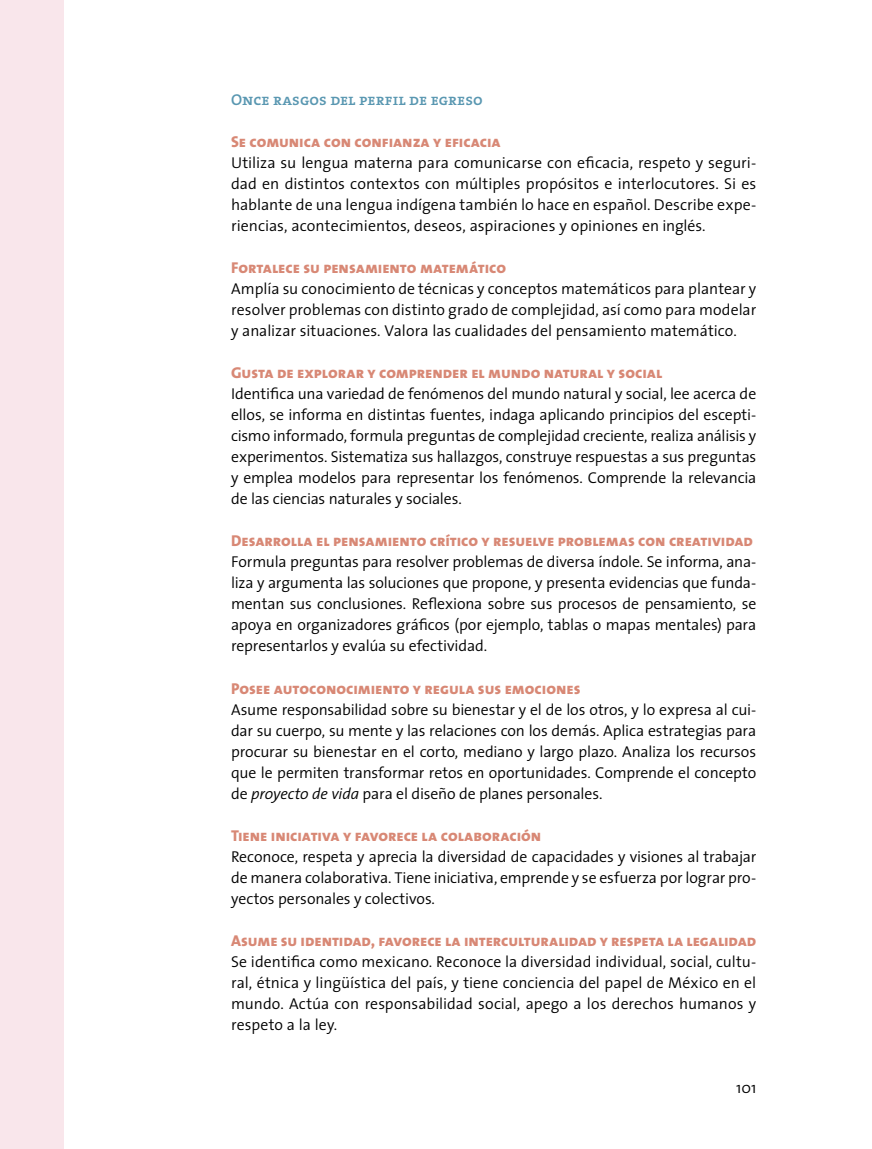
<style>
.page{position:relative;width:872px;height:1149px;background:#fff}
.page>*{position:absolute;margin:0;border:0;box-sizing:border-box;transform-origin:0 0}
.t1{font:300 15.75px/21px "The Sans";letter-spacing:-.005em;color:#000;text-align:justify}
.t2{font:15.75px "The Sans Extra Bold Caps";letter-spacing:-.005em;color:#d88875}
.t3{font:15.75px "The Serif Semi Bold Caps";color:#5997b1}
.s1{font-style:italic}
</style>
<div class="page">
<div style="left:0;top:0;width:63px;height:1148px;background:#f9e6eb"></div>
<p class="t3" style="left:231px;top:87px;width:253px">Once rasgos del perfil de egreso</p>
<p class="t2" style="left:231px;top:128px;width:271px">Se comunica con confianza y eficacia</p>
<p class="t1" style="left:231px;top:152px;width:527px">Utiliza su lengua materna para comunicarse con eficacia, respeto y seguri&shy;dad en distintos contextos con múltiples propósitos e interlocutores. Si es hablante de una lengua indígena también lo hace en español. Describe expe&shy;riencias, acontecimientos, deseos, aspiraciones y opiniones en inglés.</p>
<p class="t2" style="left:231px;top:254px;width:276px">Fortalece su pensamiento matemático</p>
<p class="t1" style="left:231px;top:278px;width:526px">Amplía su conocimiento de técnicas y conceptos matemáticos para plantear y resolver problemas con distinto grado de complejidad, así como para modelar y analizar situaciones. Valora las cualidades del pensamiento matemático.</p>
<p class="t2" style="left:231px;top:359px;width:433px">Gusta de explorar y comprender el mundo natural y social</p>
<p class="t1" style="left:231px;top:383px;width:527px">Identifica una variedad de fenómenos del mundo natural y social, lee acerca de ellos, se informa en distintas fuentes, indaga aplicando principios del escepti&shy;cismo informado, formula preguntas de complejidad creciente, realiza análisis y experimentos. Sistematiza sus hallazgos, construye respuestas a sus preguntas y emplea modelos para representar los fenómenos. Comprende la relevancia de las ciencias naturales y sociales.</p>
<p class="t2" style="left:231px;top:527px;width:523px">Desarrolla el pensamiento crítico y resuelve problemas con creatividad</p>
<p class="t1" style="left:231px;top:551px;width:527px">Formula preguntas para resolver problemas de diversa índole. Se informa, ana&shy;liza y argumenta las soluciones que propone, y presenta evidencias que funda&shy;mentan sus conclusiones. Reflexiona sobre sus procesos de pensamiento, se apoya en organizadores gráficos (por ejemplo, tablas o mapas mentales) para representarlos y evalúa su efectividad.</p>
<p class="t2" style="left:231px;top:674px;width:351px">Posee autoconocimiento y regula sus emociones</p>
<p class="t1" style="left:231px;top:698px;width:527px">Asume responsabilidad sobre su bienestar y el de los otros, y lo expresa al cui&shy;dar su cuerpo, su mente y las relaciones con los demás. Aplica estrategias para procurar su bienestar en el corto, mediano y largo plazo. Analiza los recursos que le permiten transformar retos en oportunidades. Comprende el concepto de <span class="s1">proyecto de vida</span> para el diseño de planes personales.</p>
<p class="t2" style="left:231px;top:821px;width:312px">Tiene iniciativa y favorece la colaboración</p>
<p class="t1" style="left:231px;top:845px;width:527px">Reconoce, respeta y aprecia la diversidad de capacidades y visiones al trabajar de manera colaborativa. Tiene iniciativa, emprende y se esfuerza por lograr pro&shy;yectos personales y colectivos.</p>
<p class="t2" style="left:231px;top:926px;width:526px">Asume su identidad, favorece la interculturalidad y respeta la legalidad</p>
<p class="t1" style="left:231px;top:950px;width:527px">Se identifica como mexicano. Reconoce la diversidad individual, social, cultu&shy;ral, étnica y lingüística del país, y tiene conciencia del papel de México en el mundo. Actúa con responsabilidad social, apego a los derechos humanos y respeto a la ley.</p>
<p class="t1" style="left:736px;top:1076px;width:22px">101</p>
</div>
